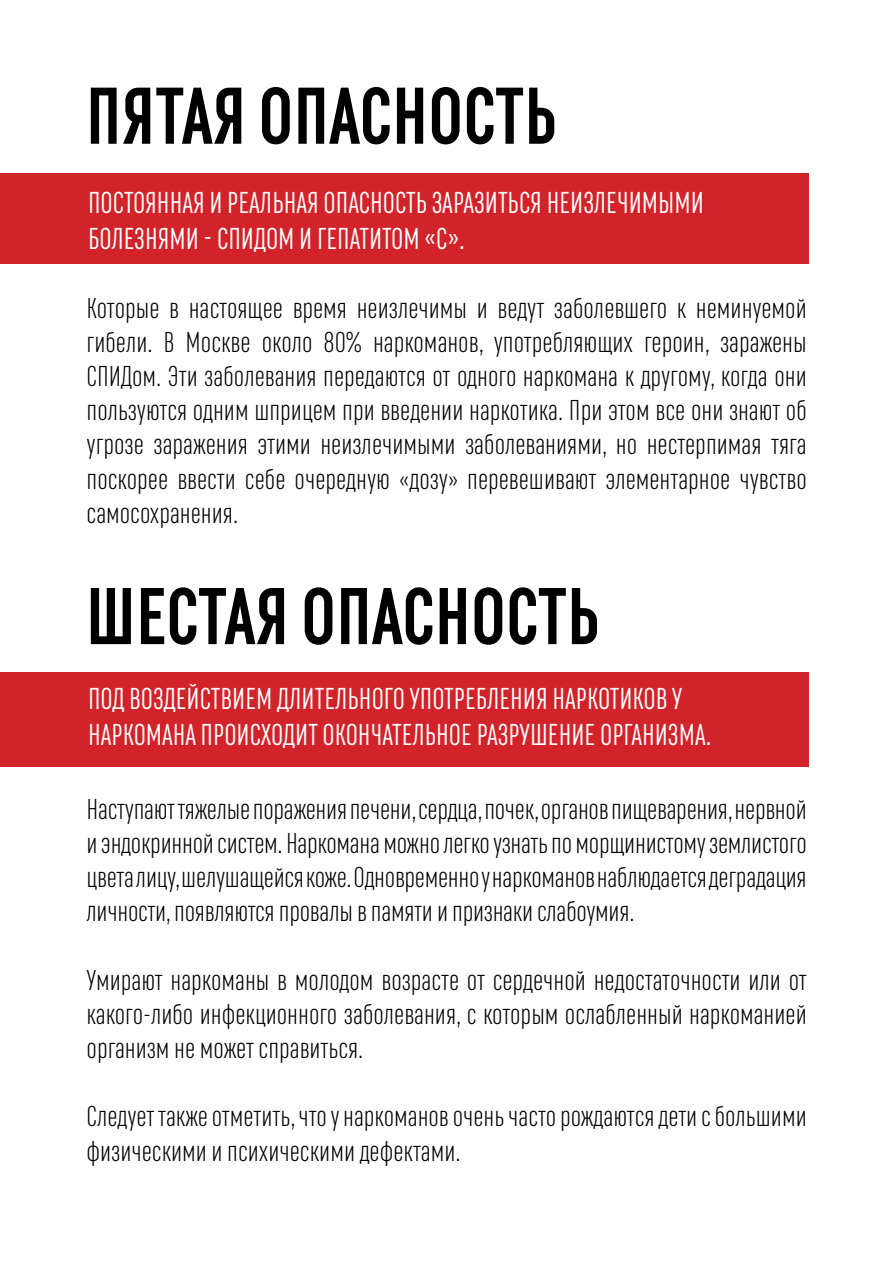
<style>
.page{position:relative;width:893px;height:1263px;background:#fff}
.page>*{position:absolute;margin:0;border:0;box-sizing:border-box;transform-origin:0 0}
.t1{font:700 81px "RF Rufo";color:#000}
.t2{font:30px/36px "RF Rufo";color:#fff}
.t3{font:300 28.5px/34.2px "RF Rufo";color:#000;text-align:justify}
</style>
<div class="page">
<div style="left:0;top:173px;width:808px;height:90px;background:#d2232a"></div>
<div style="left:0;top:672px;width:808px;height:95px;background:#d2232a"></div>
<h1 class="t1" style="left:86px;top:69px;width:473px">ПЯТАЯ ОПАСНОСТЬ</h1>
<p class="t2" style="left:88px;top:184px;width:617px">ПОСТОЯННАЯ И РЕАЛЬНАЯ ОПАСНОСТЬ ЗАРАЗИТЬСЯ НЕИЗЛЕЧИМЫМИ<br>БОЛЕЗНЯМИ - СПИДОМ И ГЕПАТИТОМ «С».</p>
<p class="t3" style="left:87px;top:291px;width:722px">Которые в настоящее время неизлечимы и ведут заболевшего к неминуемой гибели. В Москве около 80% наркоманов, употребляющих героин, заражены СПИДом. Эти заболевания передаются от одного наркомана к другому, когда они пользуются одним шприцем при введении наркотика. При этом все они знают об угрозе заражения этими неизлечимыми заболеваниями, но нестерпимая тяга поскорее ввести себе очередную «дозу» перевешивают элементарное чувство самосохранения.</p>
<h1 class="t1" style="left:86px;top:569px;width:516px">ШЕСТАЯ ОПАСНОСТЬ</h1>
<p class="t2" style="left:88px;top:680px;width:625px">ПОД ВОЗДЕЙСТВИЕМ ДЛИТЕЛЬНОГО УПОТРЕБЛЕНИЯ НАРКОТИКОВ У<br>НАРКОМАНА ПРОИСХОДИТ ОКОНЧАТЕЛЬНОЕ РАЗРУШЕНИЕ ОРГАНИЗМА.</p>
<p class="t3" style="left:87px;top:792px;width:722px">Наступают тяжелые поражения печени, сердца, почек, органов пищеварения, нервной и эндокринной систем. Наркомана можно легко узнать по морщинистому землистого цвета лицу, шелушащейся коже. Одновременно у наркоманов наблюдается деградация личности, появляются провалы в памяти и признаки слабоумия.</p>
<p class="t3" style="left:87px;top:963px;width:722px">Умирают наркоманы в молодом возрасте от сердечной недостаточности или от какого-либо инфекционного заболевания, с которым ослабленный наркоманией организм не может справиться.</p>
<p class="t3" style="left:87px;top:1099px;width:722px">Следует также отметить, что у наркоманов очень часто рождаются дети с большими физическими и психическими дефектами.</p>
</div>
